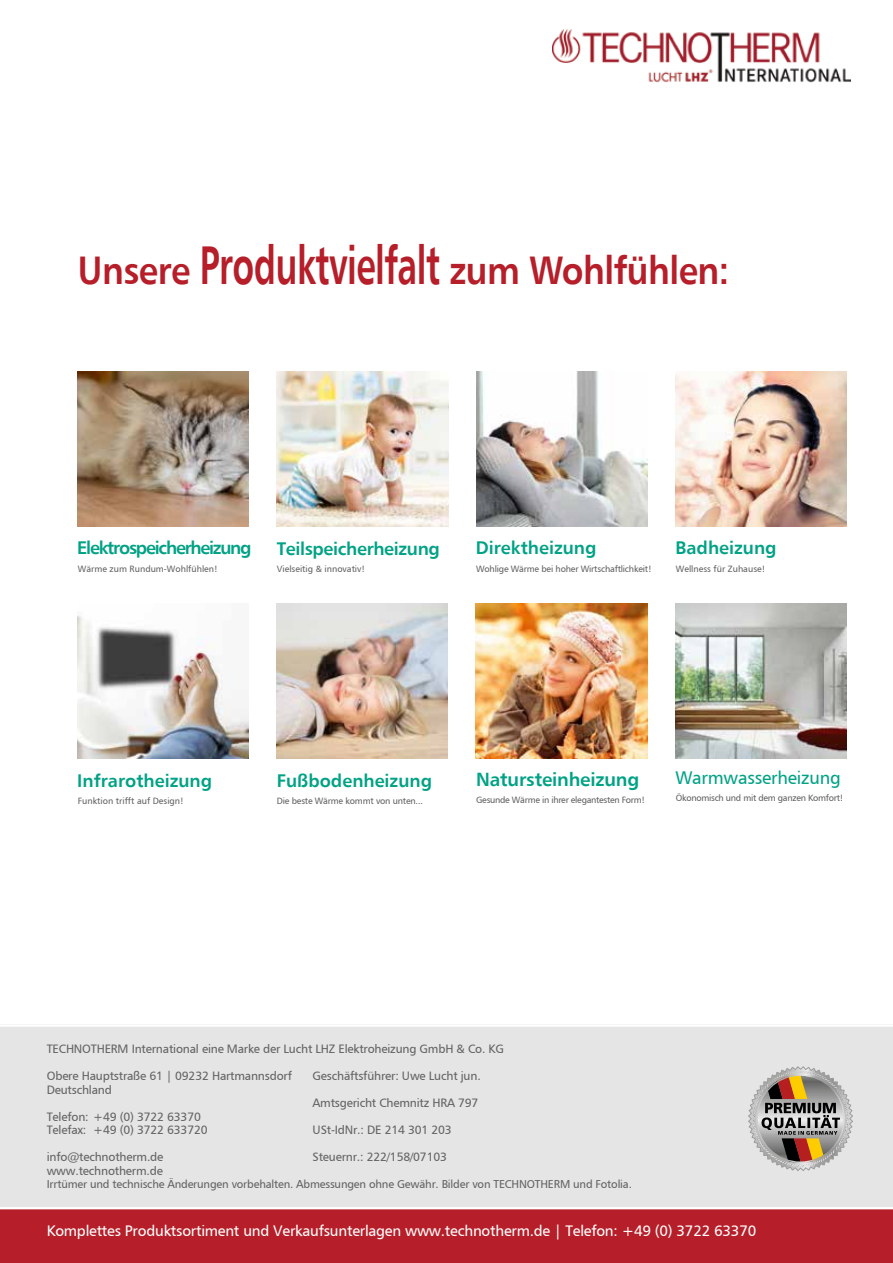
<style>
.page{position:relative;width:893px;height:1263px;background:#fff}
.page>*{position:absolute;margin:0;border:0;box-sizing:border-box;transform-origin:0 0}
.t1{font:39px "Humanist 777 BT Bold B";letter-spacing:-.015em;color:#b61f29;scale:.9 1}
.t2{font:18.75px "Humanist 777 BT Bold B";letter-spacing:-.01em;color:#00a285}
.t3{font:18px "Humanist 777 BT Bold B";color:#00a285}
.t4{font:18px "Humanist 777 BT Bold B";letter-spacing:-.07em;color:#00a285}
.t5{font:18px "Humanist 777 BT Bold B";letter-spacing:-.02em;color:#00a285}
.t6{font:18px "Humanist 777 BT Roman B";letter-spacing:-.01em;color:#00a285}
.t7{font:15px "Humanist 777 BT Roman B";letter-spacing:-.015em;color:#fff}
.t8{font:12px/13.5px "Humanist 777 BT Roman B";letter-spacing:-.015em;color:#646363}
.t9{font:11.25px "Humanist 777 BT Roman B";letter-spacing:-.015em;color:#646363}
.t10{font:9px "Humanist 777 BT Roman B";letter-spacing:-.02em;color:#646363}
.t11{font:9px "Humanist 777 BT Roman B";color:#646363}
.s1{font-size:53.4px}
</style>
<div class="page">
<img style="left:553px;top:30px;width:297px;height:53px">
<div style="left:0;top:1024px;width:893px;height:190px;background:#e5e5e5"></div>
<hr style="left:0;top:1024px;width:893px;height:3px;background:#fff">
<div style="left:0;top:1208px;width:893px;height:55px;background:#b61f29"></div>
<hr style="left:0;top:1207px;width:893px;height:2px;background:#fff">
<img style="left:277px;top:604px;width:171px;height:154px">
<img style="left:77px;top:615px;width:171px;height:143px">
<img style="left:78px;top:372px;width:170px;height:155px">
<img style="left:476px;top:604px;width:171px;height:154px">
<img style="left:675px;top:604px;width:172px;height:154px">
<img style="left:476px;top:372px;width:171px;height:155px">
<img style="left:277px;top:372px;width:171px;height:154px">
<img style="left:675px;top:372px;width:172px;height:154px">
<svg style="left:748px;top:1066px;width:105px;height:105px"></svg>
<h1 class="t1" style="left:78px;top:245px;width:725px">Unsere <span class="s1">Produktvielfalt</span> zum Wohlfühlen:</h1>
<h3 class="t4" style="left:77px;top:537px;width:176px">Elektrospeicherheizung</h3>
<p class="t11" style="left:78px;top:563px;width:141px">Wärme zum Rundum-Wohlfühlen!</p>
<h3 class="t5" style="left:277px;top:537px;width:165px">Teilspeicherheizung</h3>
<p class="t11" style="left:277px;top:563px;width:90px">Vielseitig &amp; innovativ!</p>
<h3 class="t3" style="left:476px;top:537px;width:122px">Direktheizung</h3>
<p class="t10" style="left:476px;top:563px;width:177px">Wohlige Wärme bei hoher Wirtschaftlichkeit!</p>
<h3 class="t3" style="left:675px;top:537px;width:103px">Badheizung</h3>
<p class="t11" style="left:676px;top:563px;width:91px">Wellness für Zuhause!</p>
<h3 class="t3" style="left:77px;top:769px;width:136px">Infrarotheizung</h3>
<p class="t11" style="left:78px;top:796px;width:107px">Funktion trifft auf Design!</p>
<h3 class="t3" style="left:277px;top:769px;width:157px">Fußbodenheizung</h3>
<h2 class="t2" style="left:476px;top:768px;width:165px">Natursteinheizung</h2>
<h3 class="t6" style="left:675px;top:766px;width:167px">Warmwasserheizung</h3>
<p class="t10" style="left:277px;top:796px;width:148px">Die beste Wärme kommt von unten...</p>
<p class="t10" style="left:476px;top:794px;width:170px">Gesunde Wärme in ihrer elegantesten Form!</p>
<p class="t10" style="left:676px;top:792px;width:169px">Ökonomisch und mit dem ganzen Komfort!</p>
<p class="t8" style="left:47px;top:1042px;width:459px">TECHNOTHERM International eine Marke der Lucht LHZ Elektroheizung GmbH &amp; Co. KG</p>
<p class="t8" style="left:47px;top:1069px;width:247px">Obere Hauptstraße 61 | 09232 Hartmannsdorf<br>Deutschland</p>
<p class="t8" style="left:47px;top:1109px;width:162px">Telefon: +49 (0) 3722 63370<br>Telefax: +49 (0) 3722 633720</p>
<p class="t8" style="left:47px;top:1150px;width:118px">info@technotherm.de www.technotherm.de</p>
<p class="t8" style="left:313px;top:1069px;width:170px">Geschäftsführer: Uwe Lucht jun.</p>
<p class="t8" style="left:313px;top:1096px;width:167px">Amtsgericht Chemnitz HRA 797</p>
<p class="t8" style="left:313px;top:1123px;width:141px">USt-IdNr.: DE 214 301 203</p>
<p class="t8" style="left:313px;top:1150px;width:136px">Steuernr.: 222/158/07103</p>
<p class="t9" style="left:47px;top:1177px;width:587px">Irrtümer und technische Änderungen vorbehalten. Abmessungen ohne Gewähr. Bilder von TECHNOTHERM und Fotolia.</p>
<p class="t7" style="left:47px;top:1221px;width:711px">Komplettes Produktsortiment und Verkaufsunterlagen www.technotherm.de | Telefon: +49 (0) 3722 63370</p>
</div>
